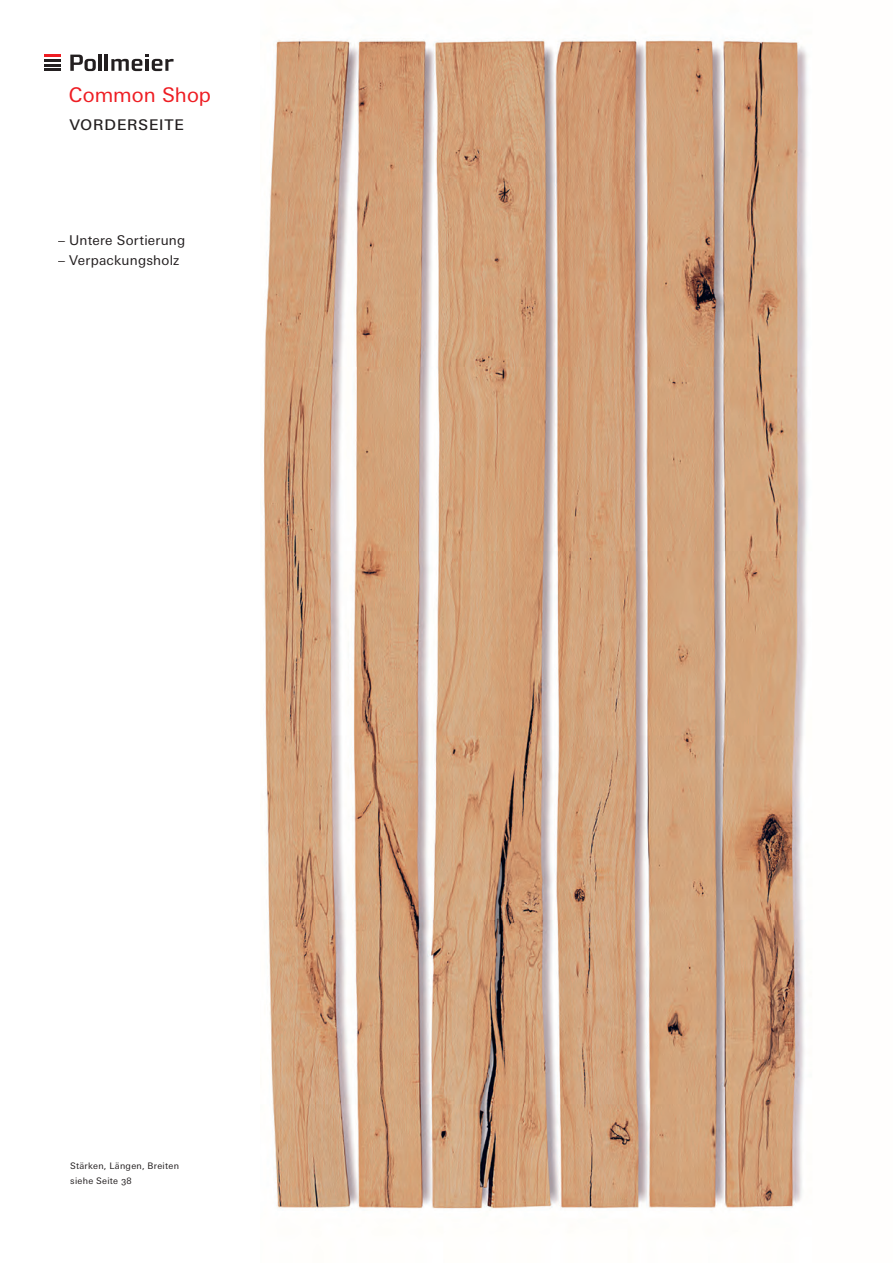
<style>
.page{position:relative;width:893px;height:1263px;background:#fff}
.page>*{position:absolute;margin:0;border:0;box-sizing:border-box;transform-origin:0 0}
.Headline-Sortierung{font:20.25px "Univers Next W1 G";color:#ee1d23}
.t1{font:19.5px "Univers Next W1 G";letter-spacing:.02em;color:#231f20}
.t2{font:13.5px "Univers Next W1 G";letter-spacing:.015em;color:#231f20}
.t3{font:9px/15.3px "Univers Next W1 G";letter-spacing:.03em;color:#231f20}
</style>
<div class="page">
<svg style="left:44px;top:55px;width:16px;height:2px"></svg>
<hr style="left:44px;top:59px;width:16px;height:3px;background:#231f20">
<svg style="left:44px;top:64px;width:16px;height:2px"></svg>
<hr style="left:44px;top:68px;width:16px;height:3px;background:#231f20">
<hr style="left:99px;top:54px;width:3px;height:17px;background:#231f20">
<hr style="left:105px;top:54px;width:3px;height:17px;background:#231f20">
<svg style="left:70px;top:55px;width:26px;height:16px"></svg>
<svg style="left:111px;top:54px;width:63px;height:17px"></svg>
<img style="left:263px;top:38px;width:545px;height:1173px">
<p class="Headline-Sortierung" style="left:69px;top:83px;width:144px">Common Shop</p>
<h2 class="t1" style="left:69px;top:112px;width:116px">vorderseite</h2>
<h3 class="t2" style="left:58px;top:232px;width:129px">– Untere Sortierung</h3>
<h3 class="t2" style="left:58px;top:253px;width:123px">– Verpackungsholz</h3>
<p class="t3" style="left:70px;top:1158px;width:110px">Stärken, Längen, Breiten siehe Seite 38</p>
</div>
